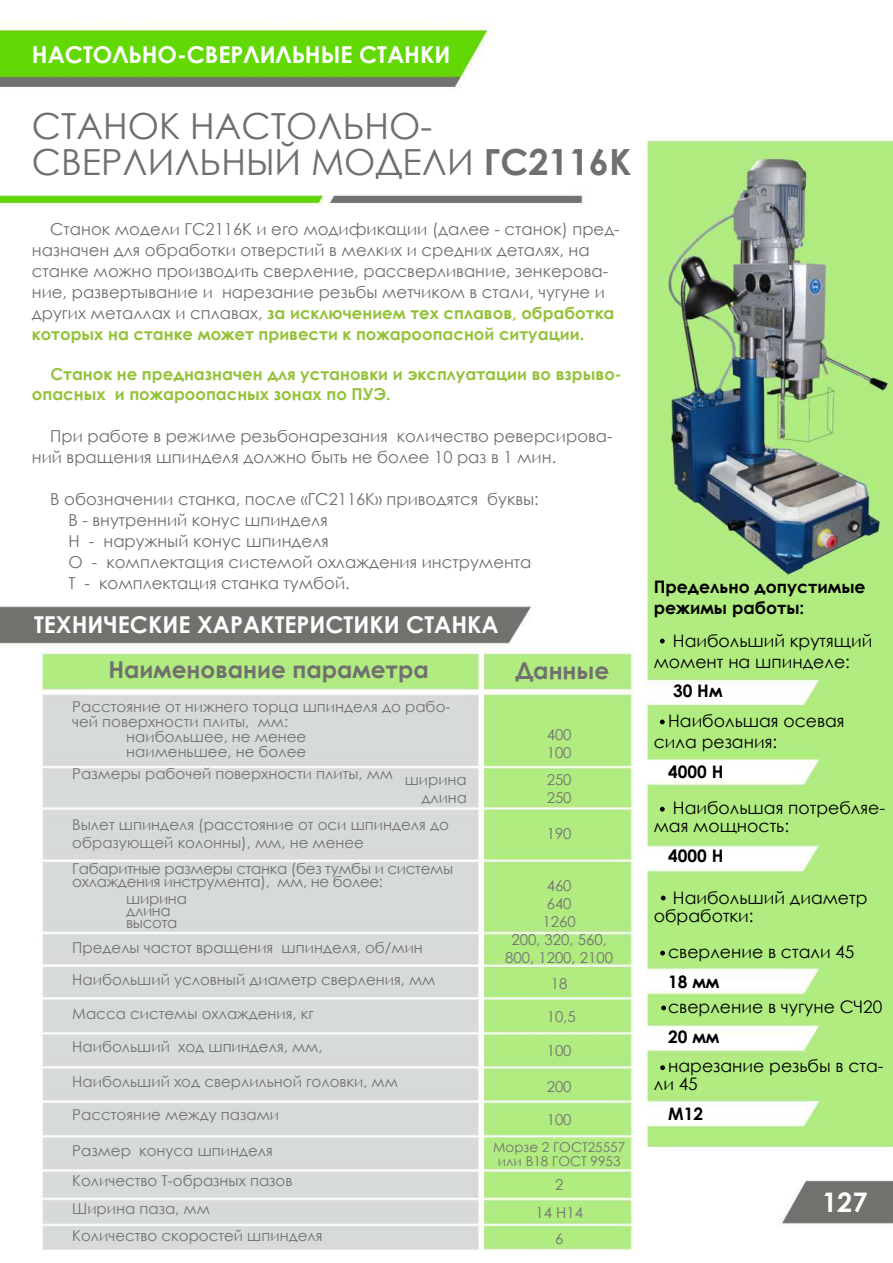
<style>
.page{position:relative;width:893px;height:1263px;background:#fff}
.page>*{position:absolute;margin:0;border:0;box-sizing:border-box;transform-origin:0 0}
.t1{font:36px/36px "Century Gothic";color:#706f6f}
.t2{font:700 27px "Century Gothic";color:#fff}
.t3{font:700 23.25px "Century Gothic";color:#fff}
.t4{font:700 23.25px "Century Gothic";color:#71706f}
.t5{font:17.25px/18px "Century Gothic";color:#000}
.t6{font:700 17.25px/20.7px "Century Gothic";color:#000}
.t7{font:16.5px/21px "Century Gothic";color:#706f6f}
.t8{font:700 16.5px/19.5px "Century Gothic";color:#95c23b}
.t9{font:15px/18px "Century Gothic";color:#727271}
.t10{font:15px/12px "Century Gothic";letter-spacing:-.02em;color:#727271}
.t11{font:13.5px/13.5px "Century Gothic";color:#727271;text-align:center}
.s1{font-weight:700}
.s2{font-weight:700;color:#95c23b}
</style>
<div class="page">
<img style="left:0;top:22px;width:893px;height:1229px">
<svg style="left:660px;top:639px;width:5px;height:4px"></svg>
<svg style="left:660px;top:719px;width:5px;height:5px"></svg>
<svg style="left:660px;top:807px;width:5px;height:4px"></svg>
<svg style="left:661px;top:1005px;width:5px;height:5px"></svg>
<svg style="left:661px;top:895px;width:5px;height:5px"></svg>
<svg style="left:660px;top:951px;width:5px;height:4px"></svg>
<svg style="left:660px;top:1065px;width:5px;height:5px"></svg>
<h3 class="t3" style="left:32px;top:37px;width:420px">НАСТОЛЬНО-СВЕРЛИЛЬНЫЕ СТАНКИ</h3>
<h1 class="t1" style="left:32px;top:107px;width:601px">СТАНОК НАСТОЛЬНО-<br>СВЕРЛИЛЬНЫЙ МОДЕЛИ <span class="s1">ГС2116К</span></h1>
<p class="t7" style="left:32px;top:218px;width:589px;text-indent:18px">Станок модели ГС2116К и его модификации (далее - станок) пред&shy;назначен для обработки отверстий в мелких и средних деталях, на станке можно производить сверление, рассверливание, зенкерова&shy;ние, развертывание и нарезание резьбы метчиком в стали, чугуне и других металлах и сплавах, <span class="s2">за исключением тех сплавов, обработка которых на станке может привести к пожароопасной ситуации.</span></p>
<p class="t8" style="left:32px;top:364px;width:591px;text-indent:18px">Станок не предназначен для установки и эксплуатации во взрыво&shy;опасных и пожароопасных зонах по ПУЭ.</p>
<p class="t7" style="left:32px;top:425px;width:582px;text-indent:18px">При работе в режиме резьбонарезания количество реверсирова&shy;ний вращения шпинделя должно быть не более 10 раз в 1 мин.</p>
<p class="t7" style="left:68px;top:488px;width:472px;text-indent:-18px">В обозначении станка, после «ГС2116К» приводятся буквы:<br>В - внутренний конус шпинделя<br>Н - наружный конус шпинделя<br>О - комплектация системой охлаждения инструмента Т - комплектация станка тумбой.</p>
<h3 class="t3" style="left:34px;top:606px;width:466px">ТЕХНИЧЕСКИЕ ХАРАКТЕРИСТИКИ СТАНКА</h3>
<h3 class="t4" style="left:108px;top:652px;width:322px">Наименование параметра</h3>
<h3 class="t4" style="left:515px;top:653px;width:95px">Данные</h3>
<p class="t9" style="left:72px;top:697px;width:380px">Расстояние от нижнего торца шпинделя до рабо-</p>
<p class="t9" style="left:72px;top:712px;width:217px">чей поверхности плиты, мм:</p>
<p class="t9" style="left:126px;top:727px;width:181px">наибольшее, не менее</p>
<p class="t9" style="left:126px;top:742px;width:181px">наименьшее, не более</p>
<p class="t9" style="left:72px;top:765px;width:322px">Размеры рабочей поверхности плиты, мм</p>
<p class="t9" style="left:405px;top:771px;width:64px;text-align:right">ширина длина</p>
<p class="t9" style="left:72px;top:816px;width:378px">Вылет шпинделя (расстояние от оси шпинделя до образующей колонны), мм, не менее</p>
<p class="t10" style="left:72px;top:861px;width:382px;line-height:13.5px">Габаритные размеры станка (без тумбы и системы охлаждения инструмента), мм, не более:</p>
<p class="t10" style="left:126px;top:892px;width:62px">ширина длина высота</p>
<p class="t9" style="left:72px;top:932px;width:365px;line-height:31.5px">Пределы частот вращения шпинделя, об/мин<br>Наибольший условный диаметр сверления, мм</p>
<p class="t9" style="left:72px;top:1005px;width:243px">Масса системы охлаждения, кг</p>
<p class="t9" style="left:72px;top:1038px;width:252px">Наибольший ход шпинделя, мм,</p>
<p class="t9" style="left:72px;top:1072px;width:327px">Наибольший ход сверлильной головки, мм</p>
<p class="t9" style="left:72px;top:1105px;width:208px">Расстояние между пазами</p>
<p class="t9" style="left:72px;top:1135px;width:222px;line-height:30px">Размер конуса шпинделя<br>Количество Т-образных пазов</p>
<p class="t9" style="left:72px;top:1195px;width:252px;line-height:27px">Ширина паза, мм<br>Количество скоростей шпинделя</p>
<p class="t9" style="left:547px;top:725px;width:26px">400<br>100</p>
<p class="t9" style="left:547px;top:770px;width:26px">250<br>250</p>
<p class="t9" style="left:547px;top:824px;width:26px">190</p>
<p class="t9" style="left:505px;top:876px;width:110px;text-align:center">460<br>640<br>1260<br>200, 320, 560,<br>800, 1200, 2100</p>
<p class="t9" style="left:551px;top:974px;width:18px">18</p>
<p class="t9" style="left:547px;top:1007px;width:31px">10,5</p>
<p class="t9" style="left:547px;top:1041px;width:26px">100</p>
<p class="t9" style="left:547px;top:1077px;width:26px">200</p>
<p class="t9" style="left:547px;top:1110px;width:26px">100</p>
<p class="t11" style="left:493px;top:1140px;width:133px">Морзе 2 ГОСТ25557 или В18 ГОСТ 9953</p>
<p class="t9" style="left:535px;top:1170px;width:49px;line-height:28.5px;text-align:center">2<br>14 Н14</p>
<p class="t9" style="left:555px;top:1229px;width:10px">6</p>
<p class="t6" style="left:654px;top:576px;width:213px">Предельно допустимые режимы работы:</p>
<p class="t5" style="left:654px;top:630px;width:220px;line-height:20.7px;text-indent:19px">Наибольший крутящий момент на шпинделе:</p>
<p class="t6" style="left:673px;top:680px;width:51px">30 Нм</p>
<p class="t5" style="left:654px;top:710px;width:192px;line-height:20.7px;text-indent:14px">Наибольшая осевая сила резания:</p>
<p class="t6" style="left:668px;top:760px;width:57px">4000 Н</p>
<p class="t5" style="left:654px;top:798px;width:233px;text-indent:19px">Наибольшая потребляе&shy;мая мощность:</p>
<p class="t6" style="left:668px;top:844px;width:57px">4000 Н</p>
<p class="t5" style="left:654px;top:888px;width:215px;text-indent:19px">Наибольший диаметр обработки:</p>
<p class="t5" style="left:668px;top:942px;width:188px">сверление в стали 45</p>
<p class="t6" style="left:668px;top:970px;width:53px">18 мм</p>
<p class="t5" style="left:668px;top:998px;width:216px">сверление в чугуне СЧ20</p>
<p class="t6" style="left:668px;top:1026px;width:53px">20 мм</p>
<p class="t5" style="left:654px;top:1056px;width:231px;text-indent:14px">нарезание резьбы в ста&shy;ли 45</p>
<p class="t6" style="left:668px;top:1102px;width:36px">М12</p>
<h2 class="t2" style="left:822px;top:1181px;width:47px">127</h2>
<h2 class="t2" style="left:829px;top:1193px;width:32px">11</h2>
</div>
